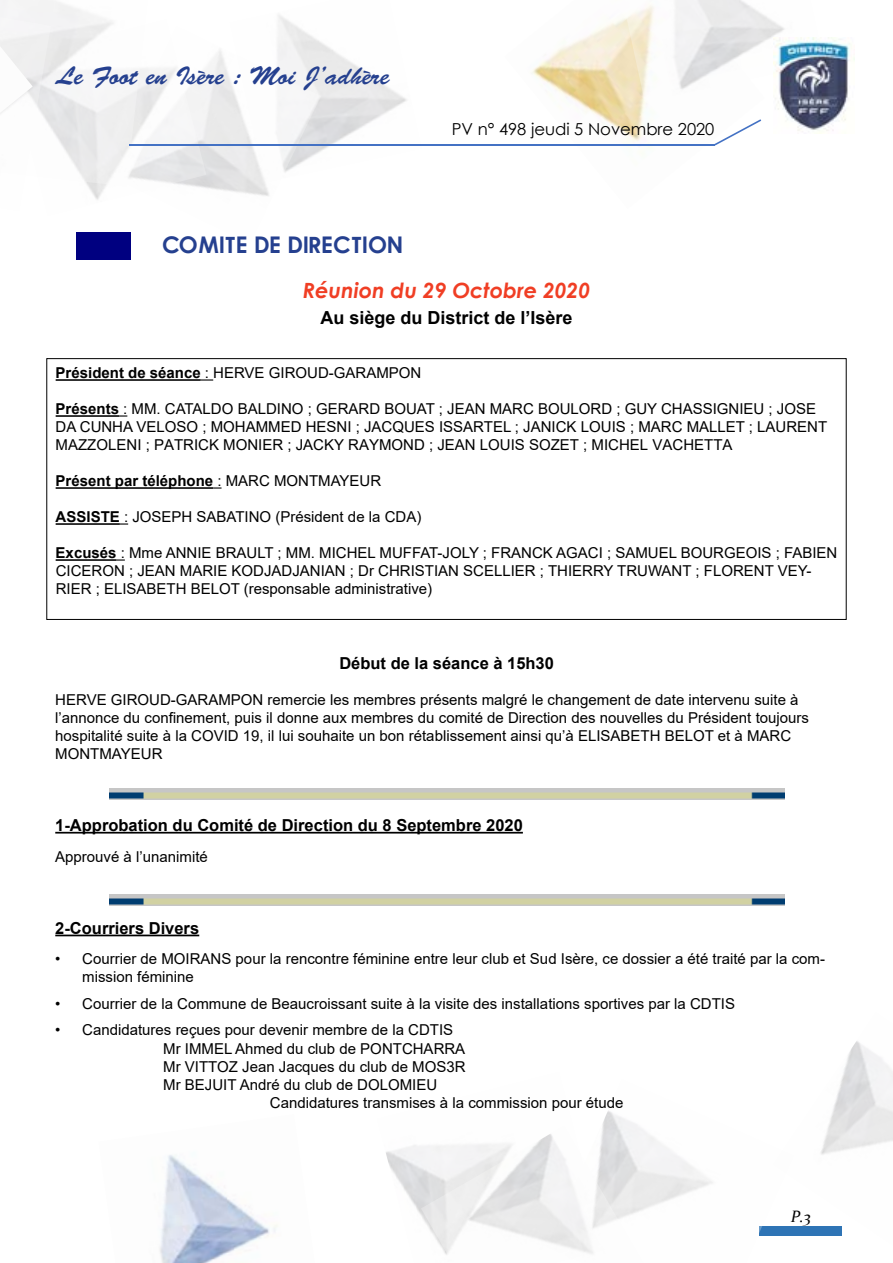
<style>
.page{position:relative;width:893px;height:1263px;background:#fff}
.page>*{position:absolute;margin:0;border:0;box-sizing:border-box;transform-origin:0 0}
.t1{font:700 54px "Adobe Fan Heiti Std";color:#000080}
.t2{font:25.5px "Brush Script Std";color:#25408f}
.t3{font:700 24px "Qualy";color:#25408f}
.t4{font:italic 700 21px "Century Gothic";color:#f03e24}
.t5{font:700 18px "Arial";color:#000}
.t6{font:700 16.5px "Arial";color:#000}
.t7{font:16.5px "Century Gothic";color:#000}
.t8{font:italic 16.5px "Constantia";color:#000}
.t9{font:15px/18px "Arial";color:#000}
.t10{font:700 15px "Arial";color:#000}
.s1{font-weight:700}
.s2{font-weight:400}
</style>
<div class="page">
<img style="left:160px;top:1155px;width:118px;height:108px">
<img style="left:386px;top:1145px;width:35px;height:70px">
<img style="left:602px;top:1111px;width:171px;height:125px">
<img style="left:421px;top:1126px;width:237px;height:129px">
<img style="left:773px;top:1041px;width:120px;height:195px">
<img style="left:504px;top:26px;width:258px;height:121px">
<img style="left:605px;top:0;width:210px;height:102px">
<img style="left:278px;top:15px;width:143px;height:136px">
<img style="left:206px;top:26px;width:115px;height:170px">
<img style="left:88px;top:67px;width:118px;height:133px">
<img style="left:51px;top:0;width:101px;height:186px">
<hr style="left:129px;top:145px;width:585px;height:1px;background:#4472c4">
<img style="left:774px;top:38px;width:81px;height:95px">
<svg style="left:714px;top:119px;width:47px;height:26px"></svg>
<hr style="left:56px;top:379px;width:145px;height:2px;background:#000">
<svg style="left:201px;top:379px;width:12px;height:2px"></svg>
<hr style="left:56px;top:415px;width:63px;height:2px;background:#000">
<svg style="left:119px;top:415px;width:8px;height:2px"></svg>
<hr style="left:56px;top:487px;width:157px;height:2px;background:#000">
<svg style="left:213px;top:487px;width:9px;height:2px"></svg>
<hr style="left:56px;top:523px;width:64px;height:2px;background:#000">
<svg style="left:120px;top:523px;width:8px;height:2px"></svg>
<hr style="left:56px;top:559px;width:61px;height:2px;background:#000">
<svg style="left:117px;top:559px;width:8px;height:2px"></svg>
<div style="left:46px;top:358px;width:801px;height:262px;border:1px solid #000"></div>
<hr style="left:55px;top:832px;width:468px;height:1px;background:#000">
<hr style="left:55px;top:934px;width:144px;height:2px;background:#000">
<img style="left:109px;top:788px;width:675px;height:11px">
<img style="left:109px;top:894px;width:675px;height:12px">
<h2 class="t2" style="left:56px;top:62px;width:335px">Le Foot en Isère : Moi J’adhère</h2>
<p class="t7" style="left:452px;top:118px;width:264px">PV n° 498 jeudi 5 Novembre 2020</p>
<h1 class="t1" style="left:77px;top:201px;width:55px">▄</h1>
<h3 class="t3" style="left:163px;top:231px;width:242px">COMITE DE DIRECTION</h3>
<h3 class="t4" style="left:303px;top:274px;width:289px">Réunion du 29 Octobre 2020</h3>
<p class="t5" style="left:320px;top:305px;width:254px">Au siège du District de l’Isère</p>
<p class="t9" style="left:56px;top:364px;width:367px"><span class="s1">Président de séance</span> : HERVE GIROUD-GARAMPON</p>
<p class="t9" style="left:56px;top:400px;width:773px"><span class="s1">Présents</span> : MM. CATALDO BALDINO ; GERARD BOUAT ; JEAN MARC BOULORD ; GUY CHASSIGNIEU ; JOSE<br>DA CUNHA VELOSO ; MOHAMMED HESNI ; JACQUES ISSARTEL ; JANICK LOUIS ; MARC MALLET ; LAURENT<br>MAZZOLENI ; PATRICK MONIER ; JACKY RAYMOND ; JEAN LOUIS SOZET ; MICHEL VACHETTA</p>
<p class="t10" style="left:56px;top:471px;width:327px">Présent par téléphone <span class="s2">: MARC MONTMAYEUR</span></p>
<p class="t9" style="left:56px;top:508px;width:367px"><span class="s1">ASSISTE</span> : JOSEPH SABATINO (Président de la CDA)</p>
<p class="t9" style="left:56px;top:544px;width:783px"><span class="s1">Excusés</span> : Mme ANNIE BRAULT ; MM. MICHEL MUFFAT-JOLY ; FRANCK AGACI ; SAMUEL BOURGEOIS ; FABIEN<br>CICERON ; JEAN MARIE KODJADJANIAN ; Dr CHRISTIAN SCELLIER ; THIERRY TRUWANT ; FLORENT VEY-<br>RIER ; ELISABETH BELOT (responsable administrative)</p>
<p class="t6" style="left:339px;top:651px;width:216px">Début de la séance à 15h30</p>
<p class="t9" style="left:55px;top:690px;width:755px">HERVE GIROUD-GARAMPON remercie les membres présents malgré le changement de date intervenu suite à l’annonce du confinement, puis il donne aux membres du comité de Direction des nouvelles du Président toujours hospitalité suite à la COVID 19, il lui souhaite un bon rétablissement ainsi qu’à ELISABETH BELOT et à MARC MONTMAYEUR</p>
<p class="t6" style="left:55px;top:813px;width:469px">1-Approbation du Comité de Direction du 8 Septembre 2020</p>
<p class="t9" style="left:55px;top:847px;width:154px">Approuvé à l’unanimité</p>
<p class="t6" style="left:55px;top:916px;width:145px">2-Courriers Divers</p>
<p class="t9" style="left:82px;top:950px;width:744px;text-indent:-27px">• Courrier de MOIRANS pour la rencontre féminine entre leur club et Sud Isère, ce dossier a été traité par la com&shy;mission féminine</p>
<p class="t9" style="left:55px;top:994px;width:681px">• Courrier de la Commune de Beaucroissant suite à la visite des installations sportives par la CDTIS</p>
<p class="t9" style="left:55px;top:1021px;width:399px">• Candidatures reçues pour devenir membre de la CDTIS</p>
<p class="t9" style="left:163px;top:1039px;width:304px">Mr IMMEL Ahmed du club de PONTCHARRA</p>
<p class="t9" style="left:163px;top:1057px;width:304px">Mr VITTOZ Jean Jacques du club de MOS3R</p>
<p class="t9" style="left:163px;top:1075px;width:275px">Mr BEJUIT André du club de DOLOMIEU</p>
<p class="t9" style="left:270px;top:1093px;width:355px">Candidatures transmises à la commission pour étude</p>
<p class="t8" style="left:791px;top:1205px;width:22px">P.3</p>
</div>
